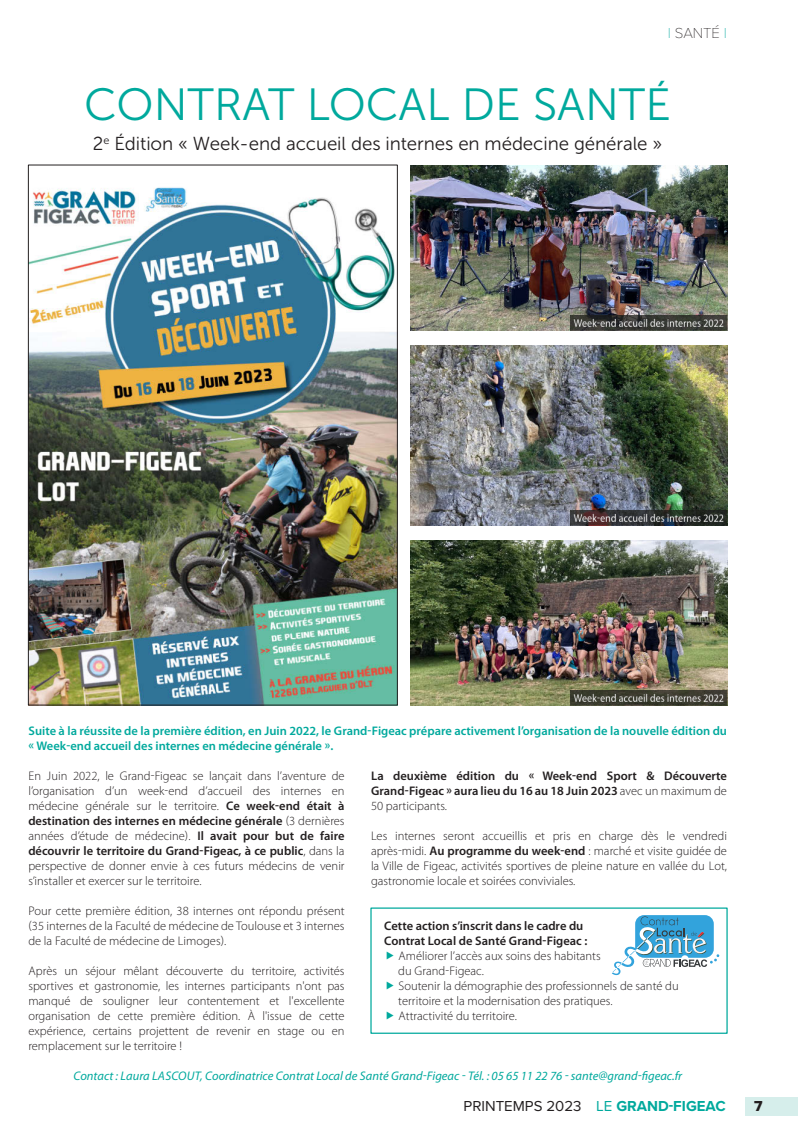
<style>
.page{position:relative;width:798px;height:1134px;background:#fff}
.page>*{position:absolute;margin:0;border:0;box-sizing:border-box;transform-origin:0 0}
.t1{font:45px "Museo Sans 300";color:#00a99d}
.t2{font:18.75px "Museo Sans 300";letter-spacing:-.005em;color:#231f20}
.t3{font:15px "Proxima Nova";color:#231f20}
.t4{font:100 15px "Proxima Nova T";color:#231f20}
.t5{font:15px "Proxima Nova Extrabld";color:#231f20}
.t6{font:300 12.5px/15px "Myriad Pro";color:#231f20;text-align:justify}
.t7{font:600 12.5px/15px "Myriad Pro";color:#231f20;text-align:justify}
.t8{font:600 12.5px/15px "Myriad Pro";color:#00a99d}
.t9{font:italic 12.5px "Myriad Pro";color:#00a99d}
.s1{color:#00a99d}
.s2{font-weight:600}
.s3{font-weight:300}
.s4{font-weight:700;color:#00a99d}
</style>
<div class="page">
<div style="left:744px;top:1097px;width:53px;height:19px;background:#d6eeeb"></div>
<img style="left:30px;top:187px;width:365px;height:516px">
<img style="left:410px;top:165px;width:316px;height:165px">
<img style="left:410px;top:345px;width:316px;height:180px">
<img style="left:410px;top:540px;width:316px;height:165px">
<img style="left:570px;top:316px;width:157px;height:14px">
<img style="left:570px;top:511px;width:157px;height:14px">
<img style="left:570px;top:691px;width:157px;height:14px">
<svg style="left:612px;top:915px;width:107px;height:60px"></svg>
<div style="left:370px;top:907px;width:357px;height:127px;border:1px solid #00a99d"></div>
<p class="t4" style="left:667px;top:26px;width:61px"><span class="s1">I</span> SANTÉ <span class="s1">I</span></p>
<h1 class="t1" style="left:84px;top:86px;width:588px">CONTRAT LOCAL DE SANTÉ</h1>
<h2 class="t2" style="left:93px;top:136px;width:570px">2<sup>e</sup> Édition « Week-end accueil des internes en médecine générale »</h2>
<p class="t8" style="left:28px;top:724px;width:699px">Suite à la réussite de la première édition, en Juin 2022, le Grand-Figeac prépare activement l’organisation de la nouvelle édition du « Week-end accueil des internes en médecine générale ».</p>
<p class="t6" style="left:28px;top:769px;width:317px">En Juin 2022, le Grand-Figeac se lançait dans l’aventure de l’organisation d’un week-end d’accueil des internes en médecine générale sur le territoire. <span class="s2">Ce week-end était à destination des internes en médecine générale</span> (3 dernières années d’étude de médecine). <span class="s2">Il avait pour but de faire découvrir le territoire du Grand-Figeac, à ce public</span>, dans la perspective de donner envie à ces futurs médecins de venir s’installer et exercer sur le territoire.</p>
<p class="t6" style="left:28px;top:904px;width:317px">Pour cette première édition, 38 internes ont répondu présent (35 internes de la Faculté de médecine de Toulouse et 3 internes de la Faculté de médecine de Limoges).</p>
<p class="t6" style="left:28px;top:964px;width:317px">Après un séjour mêlant découverte du territoire, activités sportives et gastronomie, les internes participants n'ont pas manqué de souligner leur contentement et l'excellente organisation de cette première édition. À l'issue de cette expérience, certains projettent de revenir en stage ou en remplacement sur le territoire !</p>
<p class="t7" style="left:371px;top:769px;width:357px">La deuxième édition du « Week-end Sport &amp; Découverte Grand-Figeac » aura lieu du 16 au 18 Juin 2023 <span class="s3">avec un maximum de 50 participants.</span></p>
<p class="t6" style="left:371px;top:829px;width:357px">Les internes seront accueillis et pris en charge dès le vendredi après-midi. <span class="s2">Au programme du week-end</span> : marché et visite guidée de la Ville de Figeac, activités sportives de pleine nature en vallée du Lot, gastronomie locale et soirées conviviales.</p>
<p class="t7" style="left:384px;top:919px;width:204px">Cette action s’inscrit dans le cadre du<br>Contrat Local de Santé Grand-Figeac :</p>
<p class="t6" style="left:398px;top:949px;width:282px;text-align:left">Améliorer l’accès aux soins des habitants<br>du Grand-Figeac.<br>Soutenir la démographie des professionnels de santé du territoire et la modernisation des pratiques.<br>Attractivité du territoire.</p>
<p class="t9" style="left:73px;top:1071px;width:610px">Contact : Laura LASCOUT, Coordinatrice Contrat Local de Santé Grand-Figeac - Tél. : 05 65 11 22 76 - sante@grand-figeac.fr</p>
<p class="t3" style="left:463px;top:1099px;width:263px">PRINTEMPS 2023 <span class="s1">LE</span> <span class="s4">GRAND-FIGEAC</span></p>
<p class="t5" style="left:753px;top:1099px;width:10px">7</p>
</div>
